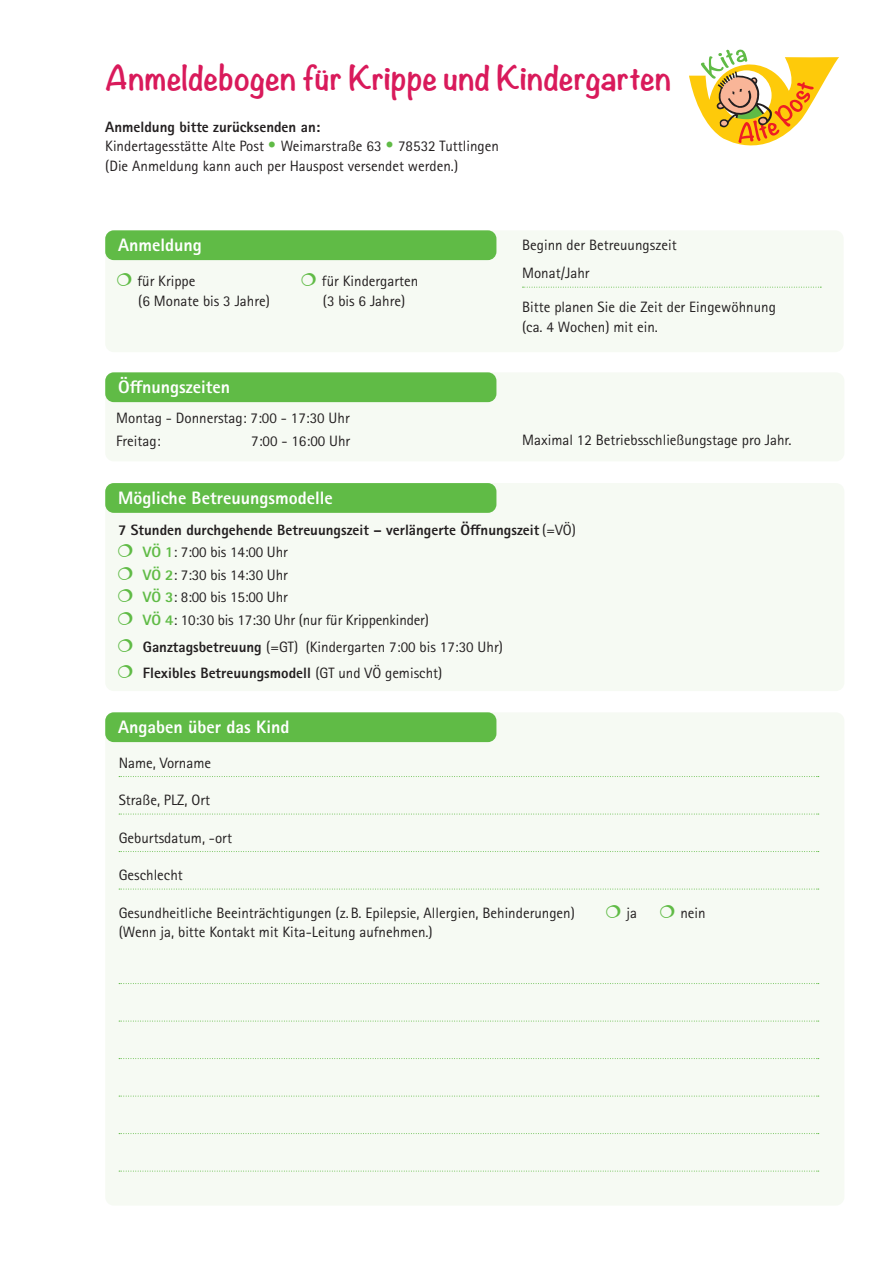
<style>
.page{position:relative;width:893px;height:1263px;background:#fff}
.page>*{position:absolute;margin:0;border:0;box-sizing:border-box;transform-origin:0 0}
.t1{font:700 30px "Noteworthy";color:#d91a5b}
.t2{font:800 18px "Rotis Sans Serif Pro";color:#fff}
.t3{font:15px/22.5px "Rotis Sans Serif Pro";color:#231f20}
.t4{font:800 15px "Rotis Sans Serif Pro";color:#231f20}
.s1{font-weight:800}
.s2{font-weight:800;color:#60bb46}
</style>
<div class="page">
<svg style="left:689px;top:50px;width:150px;height:95px"></svg>
<div style="left:105px;top:230px;width:739px;height:122px;background:#f6faf3;border-radius:9px"></div>
<div style="left:105px;top:230px;width:391px;height:30px;background:#60bb46;border-radius:9px"></div>
<svg style="left:522px;top:287px;width:299px;height:1px"></svg>
<div style="left:105px;top:483px;width:739px;height:208px;background:#f6faf3;border-radius:9px"></div>
<div style="left:105px;top:483px;width:391px;height:30px;background:#60bb46;border-radius:9px"></div>
<div style="left:105px;top:372px;width:739px;height:89px;background:#f6faf3;border-radius:9px"></div>
<div style="left:105px;top:372px;width:391px;height:30px;background:#60bb46;border-radius:9px"></div>
<div style="left:105px;top:712px;width:739px;height:493px;background:#f6faf3;border-radius:9px"></div>
<div style="left:105px;top:712px;width:391px;height:30px;background:#60bb46;border-radius:9px"></div>
<svg style="left:119px;top:776px;width:700px;height:1px"></svg>
<svg style="left:119px;top:814px;width:700px;height:1px"></svg>
<svg style="left:119px;top:851px;width:700px;height:1px"></svg>
<svg style="left:119px;top:889px;width:700px;height:1px"></svg>
<svg style="left:119px;top:983px;width:700px;height:1px"></svg>
<svg style="left:119px;top:1021px;width:700px;height:1px"></svg>
<svg style="left:119px;top:1058px;width:700px;height:1px"></svg>
<svg style="left:119px;top:1096px;width:700px;height:1px"></svg>
<svg style="left:119px;top:1133px;width:700px;height:1px"></svg>
<svg style="left:119px;top:1171px;width:700px;height:1px"></svg>
<h1 class="t1" style="left:105px;top:51px;width:568px">Anmeldebogen für Krippe und Kindergarten</h1>
<p class="t4" style="left:105px;top:117px;width:216px">Anmeldung bitte zurücksenden an:</p>
<p class="t3" style="left:105px;top:136px;width:395px;line-height:19.5px">Kindertagesstätte Alte Post Weimarstraße 63 78532 Tuttlingen (Die Anmeldung kann auch per Hauspost versendet werden.)</p>
<p class="t2" style="left:118px;top:234px;width:85px">Anmeldung</p>
<p class="t3" style="left:137px;top:270px;width:60px">für Krippe</p>
<p class="t3" style="left:322px;top:270px;width:98px">für Kindergarten</p>
<p class="t3" style="left:138px;top:290px;width:133px">(6 Monate bis 3 Jahre)</p>
<p class="t3" style="left:323px;top:290px;width:84px">(3 bis 6 Jahre)</p>
<p class="t2" style="left:118px;top:376px;width:114px">Öffnungszeiten</p>
<p class="t3" style="left:116px;top:407px;width:235px">Montag - Donnerstag: 7:00 - 17:30 Uhr<br>Freitag:</p>
<p class="t3" style="left:251px;top:429px;width:101px">7:00 - 16:00 Uhr</p>
<p class="t3" style="left:522px;top:231px;width:156px;line-height:28px">Beginn der Betreuungszeit<br>Monat/Jahr</p>
<p class="t3" style="left:522px;top:298px;width:255px;line-height:19.5px">Bitte planen Sie die Zeit der Eingewöhnung (ca. 4 Wochen) mit ein.</p>
<p class="t3" style="left:522px;top:429px;width:271px">Maximal 12 Betriebsschließungstage pro Jahr.</p>
<p class="t2" style="left:118px;top:487px;width:216px">Mögliche Betreuungsmodelle</p>
<p class="t3" style="left:143px;top:519px;width:434px;text-indent:-25px"><span class="s1">7 Stunden durchgehende Betreuungszeit – verlängerte Öffnungszeit</span> (=VÖ)<br><span class="s2">VÖ 1</span>: 7:00 bis 14:00 Uhr<br><span class="s2">VÖ 2</span>: 7:30 bis 14:30 Uhr<br><span class="s2">VÖ 3</span>: 8:00 bis 15:00 Uhr<br><span class="s2">VÖ 4</span>: 10:30 bis 17:30 Uhr (nur für Krippenkinder)</p>
<p class="t3" style="left:143px;top:633px;width:361px;line-height:26.7px"><span class="s1">Ganztagsbetreuung</span> (=GT) (Kindergarten 7:00 bis 17:30 Uhr)<br><span class="s1">Flexibles Betreuungsmodell</span> (GT und VÖ gemischt)</p>
<p class="t2" style="left:118px;top:716px;width:173px">Angaben über das Kind</p>
<p class="t3" style="left:119px;top:751px;width:94px">Name, Vorname</p>
<p class="t3" style="left:119px;top:789px;width:93px">Straße, PLZ, Ort</p>
<p class="t3" style="left:119px;top:826px;width:115px">Geburtsdatum, -ort</p>
<p class="t3" style="left:119px;top:864px;width:66px">Geschlecht</p>
<p class="t3" style="left:119px;top:901px;width:458px">Gesundheitliche Beeinträchtigungen (z.B. Epilepsie, Allergien, Behinderungen)</p>
<p class="t3" style="left:626px;top:901px;width:12px">ja</p>
<p class="t3" style="left:680px;top:901px;width:27px">nein</p>
<p class="t3" style="left:119px;top:921px;width:316px">(Wenn ja, bitte Kontakt mit Kita-Leitung aufnehmen.)</p>
</div>
